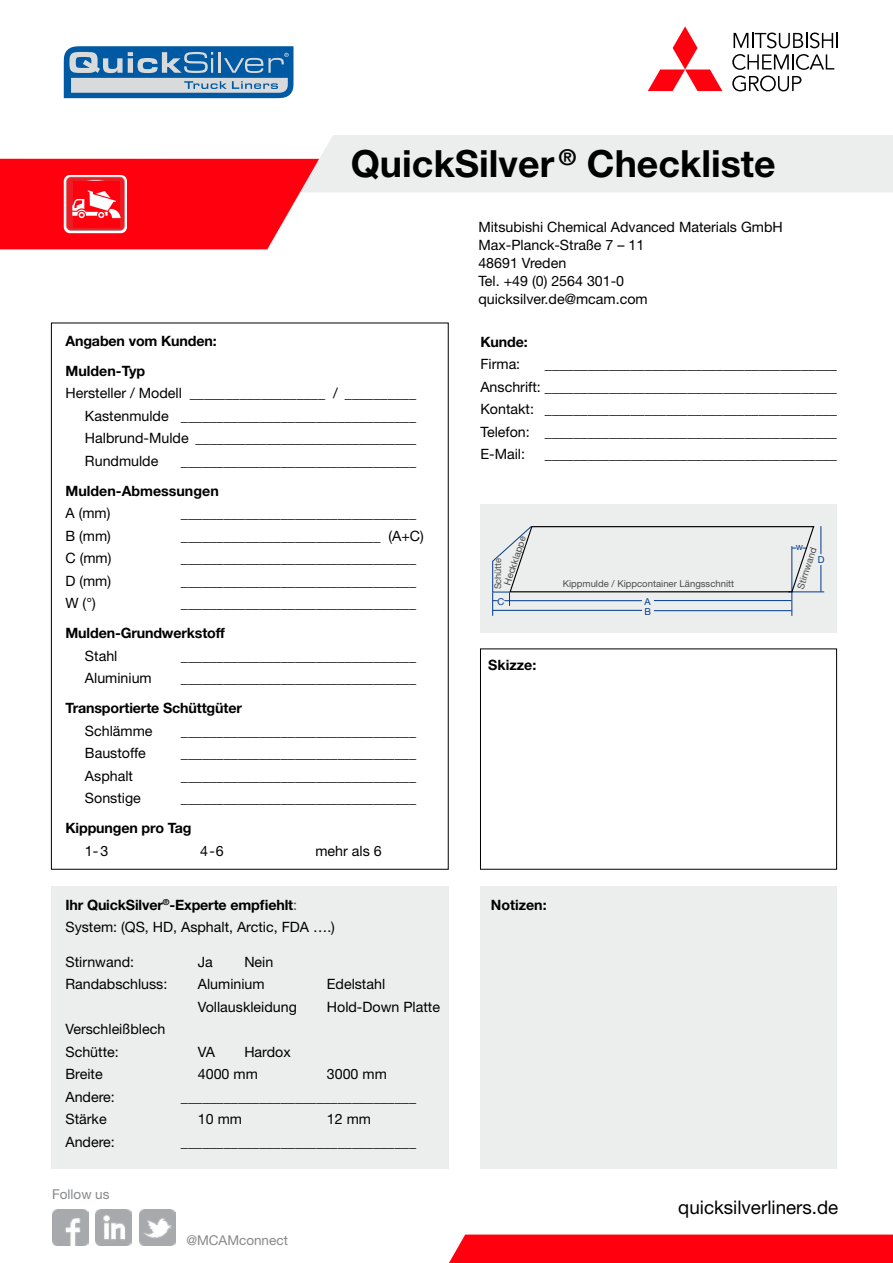
<style>
.page{position:relative;width:893px;height:1263px;background:#fff}
.page>*{position:absolute;margin:0;border:0;box-sizing:border-box;transform-origin:0 0}
.t1{font:700 37.5px "Helvetica Neue LT Std";color:#000}
.t2{font:18.75px "Helvetica Neue LT Std";color:#000}
.t3{font:14.25px/18px "Helvetica Neue LT Std";color:#000}
.t4{font:700 14.25px "Helvetica Neue LT Std";letter-spacing:-.01em;color:#000}
.t5{font:13.5px "Helvetica Neue LT Std";color:#87888a}
.t6{font:9.6px "Helvetica Neue LT Std";color:#4b4b4d}
.t7{font:9.6px "Helvetica Neue LT Std";color:#003b8b}
.t8{font:9.3px "Helvetica Neue LT Std";letter-spacing:-.01em;color:#4b4b4d}
.s1{font-weight:400;color:#4b4b4d}
</style>
<div class="page">
<div style="left:480px;top:887px;width:357px;height:282px;background:#eceded"></div>
<div style="left:51px;top:887px;width:398px;height:282px;background:#eceded"></div>
<div style="left:449px;top:1234px;width:444px;height:29px;background:#ff000f"></div>
<svg style="left:64px;top:46px;width:229px;height:52px;background:#578db9"></svg>
<div style="left:480px;top:648px;width:357px;height:222px;border:1px solid #000"></div>
<div style="left:480px;top:505px;width:357px;height:128px;background:#eceded"></div>
<hr style="left:788px;top:592px;width:36px;height:1px;background:#003b8b">
<svg style="left:821px;top:526px;width:1px;height:28px"></svg>
<svg style="left:821px;top:565px;width:1px;height:27px"></svg>
<svg style="left:492px;top:526px;width:323px;height:90px"></svg>
<svg style="left:0;top:135px;width:893px;height:114px"></svg>
<img style="left:52px;top:1210px;width:36px;height:35px">
<img style="left:96px;top:1210px;width:36px;height:35px">
<img style="left:140px;top:1210px;width:35px;height:35px">
<svg style="left:648px;top:26px;width:74px;height:65px"></svg>
<svg style="left:734px;top:33px;width:104px;height:15px"></svg>
<svg style="left:732px;top:54px;width:102px;height:16px"></svg>
<svg style="left:732px;top:76px;width:69px;height:15px"></svg>
<p class="t1" style="left:351px;top:141px;width:426px">QuickSilver <sup>®</sup> Checkliste</p>
<p class="t4" style="left:65px;top:332px;width:153px">Angaben vom Kunden:</p>
<p class="t4" style="left:65px;top:362px;width:81px">Mulden-Typ</p>
<p class="t3" style="left:65px;top:384px;width:352px">Hersteller / Modell ___________________ / __________</p>
<p class="t3" style="left:85px;top:406px;width:333px">Kastenmulde _________________________________</p>
<p class="t3" style="left:85px;top:429px;width:333px">Halbrund-Mulde _______________________________</p>
<p class="t3" style="left:85px;top:451px;width:75px">Rundmulde</p>
<p class="t3" style="left:181px;top:451px;width:237px">_________________________________</p>
<p class="t4" style="left:65px;top:482px;width:155px">Mulden-Abmessungen</p>
<p class="t3" style="left:65px;top:504px;width:46px">A (mm)</p>
<p class="t3" style="left:181px;top:504px;width:237px">_________________________________</p>
<p class="t3" style="left:65px;top:526px;width:47px">B (mm)</p>
<p class="t3" style="left:181px;top:526px;width:244px">____________________________ (A+C)</p>
<p class="t3" style="left:65px;top:549px;width:47px">C (mm)</p>
<p class="t3" style="left:181px;top:549px;width:237px">_________________________________</p>
<p class="t3" style="left:65px;top:571px;width:47px">D (mm)</p>
<p class="t3" style="left:181px;top:571px;width:237px">_________________________________</p>
<p class="t3" style="left:65px;top:594px;width:32px">W (°)</p>
<p class="t3" style="left:181px;top:594px;width:237px">_________________________________</p>
<p class="t4" style="left:65px;top:624px;width:161px">Mulden-Grundwerkstoff</p>
<p class="t3" style="left:85px;top:646px;width:34px">Stahl</p>
<p class="t3" style="left:181px;top:646px;width:237px">_________________________________</p>
<p class="t3" style="left:85px;top:669px;width:68px">Aluminium</p>
<p class="t3" style="left:181px;top:669px;width:237px">_________________________________</p>
<p class="t4" style="left:65px;top:699px;width:178px">Transportierte Schüttgüter</p>
<p class="t3" style="left:85px;top:721px;width:69px">Schlämme</p>
<p class="t3" style="left:181px;top:721px;width:237px">_________________________________</p>
<p class="t3" style="left:85px;top:744px;width:62px">Baustoffe</p>
<p class="t3" style="left:181px;top:744px;width:237px">_________________________________</p>
<p class="t3" style="left:85px;top:766px;width:50px">Asphalt</p>
<p class="t3" style="left:181px;top:766px;width:237px">_________________________________</p>
<p class="t3" style="left:85px;top:789px;width:57px">Sonstige</p>
<p class="t3" style="left:181px;top:789px;width:237px">_________________________________</p>
<p class="t4" style="left:65px;top:819px;width:127px">Kippungen pro Tag</p>
<p class="t3" style="left:85px;top:841px;width:25px">1-3</p>
<p class="t3" style="left:200px;top:841px;width:25px">4-6</p>
<p class="t3" style="left:315px;top:841px;width:68px">mehr als 6</p>
<p class="t4" style="left:65px;top:896px;width:233px">Ihr QuickSilver<sup>®</sup>-Experte empfiehlt<span class="s1">:</span></p>
<p class="t3" style="left:65px;top:918px;width:271px">System: (QS, HD, Asphalt, Arctic, FDA ….)</p>
<p class="t3" style="left:65px;top:952px;width:70px">Stirnwand:</p>
<p class="t3" style="left:198px;top:952px;width:17px">Ja</p>
<p class="t3" style="left:244px;top:952px;width:31px">Nein</p>
<p class="t3" style="left:65px;top:975px;width:103px">Randabschluss:</p>
<p class="t3" style="left:198px;top:975px;width:68px">Aluminium</p>
<p class="t3" style="left:327px;top:975px;width:60px">Edelstahl</p>
<p class="t3" style="left:198px;top:997px;width:100px">Vollauskleidung</p>
<p class="t3" style="left:327px;top:997px;width:115px">Hold-Down Platte</p>
<p class="t3" style="left:65px;top:1018px;width:101px;line-height:22.5px">Verschleißblech<br>Schütte:</p>
<p class="t3" style="left:198px;top:1042px;width:19px">VA</p>
<p class="t3" style="left:244px;top:1042px;width:48px">Hardox</p>
<p class="t3" style="left:65px;top:1065px;width:39px">Breite</p>
<p class="t3" style="left:198px;top:1065px;width:61px">4000 mm</p>
<p class="t3" style="left:327px;top:1065px;width:61px">3000 mm</p>
<p class="t3" style="left:65px;top:1087px;width:51px">Andere:</p>
<p class="t3" style="left:181px;top:1087px;width:237px">_________________________________</p>
<p class="t3" style="left:65px;top:1110px;width:43px">Stärke</p>
<p class="t3" style="left:198px;top:1110px;width:46px">10 mm</p>
<p class="t3" style="left:327px;top:1110px;width:46px">12 mm</p>
<p class="t3" style="left:65px;top:1132px;width:51px">Andere:</p>
<p class="t3" style="left:181px;top:1132px;width:237px">_________________________________</p>
<p class="t5" style="left:52px;top:1186px;width:59px">Follow us</p>
<p class="t5" style="left:186px;top:1232px;width:103px">@MCAMconnect</p>
<p class="t3" style="left:478px;top:218px;width:306px">Mitsubishi Chemical Advanced Materials GmbH</p>
<p class="t3" style="left:478px;top:236px;width:171px">Max-Planck-Straße 7 – 11<br>48691 Vreden<br>Tel. +49 (0) 2564 301-0 quicksilver.de@mcam.com</p>
<p class="t4" style="left:480px;top:333px;width:49px">Kunde:</p>
<p class="t3" style="left:480px;top:355px;width:41px">Firma:</p>
<p class="t3" style="left:545px;top:355px;width:294px">_________________________________________</p>
<p class="t3" style="left:480px;top:377px;width:358px">Anschrift: _________________________________________</p>
<p class="t3" style="left:480px;top:400px;width:358px">Kontakt: _________________________________________</p>
<p class="t3" style="left:480px;top:422px;width:358px">Telefon: _________________________________________</p>
<p class="t3" style="left:480px;top:445px;width:46px">E-Mail:</p>
<p class="t3" style="left:545px;top:445px;width:294px">_________________________________________</p>
<p class="t6" style="left:501px;top:583px;width:52px;rotate:-71deg">Heckklappe</p>
<p class="t8" style="left:492px;top:589px;width:33px;rotate:-90deg">Schütte</p>
<p class="t6" style="left:563px;top:578px;width:173px">Kippmulde / Kippcontainer Längsschnitt</p>
<p class="t7" style="left:497px;top:596px;width:8px">C</p>
<p class="t7" style="left:644px;top:595px;width:8px">A</p>
<p class="t7" style="left:645px;top:605px;width:8px">B</p>
<p class="t4" style="left:488px;top:656px;width:50px">Skizze:</p>
<p class="t7" style="left:796px;top:541px;width:9px">w</p>
<p class="t6" style="left:795px;top:587px;width:45px;rotate:-72deg">Stirnwand</p>
<p class="t7" style="left:818px;top:554px;width:8px">D</p>
<p class="t4" style="left:491px;top:896px;width:57px">Notizen:</p>
<p class="t2" style="left:678px;top:1196px;width:162px">quicksilverliners.de</p>
</div>
